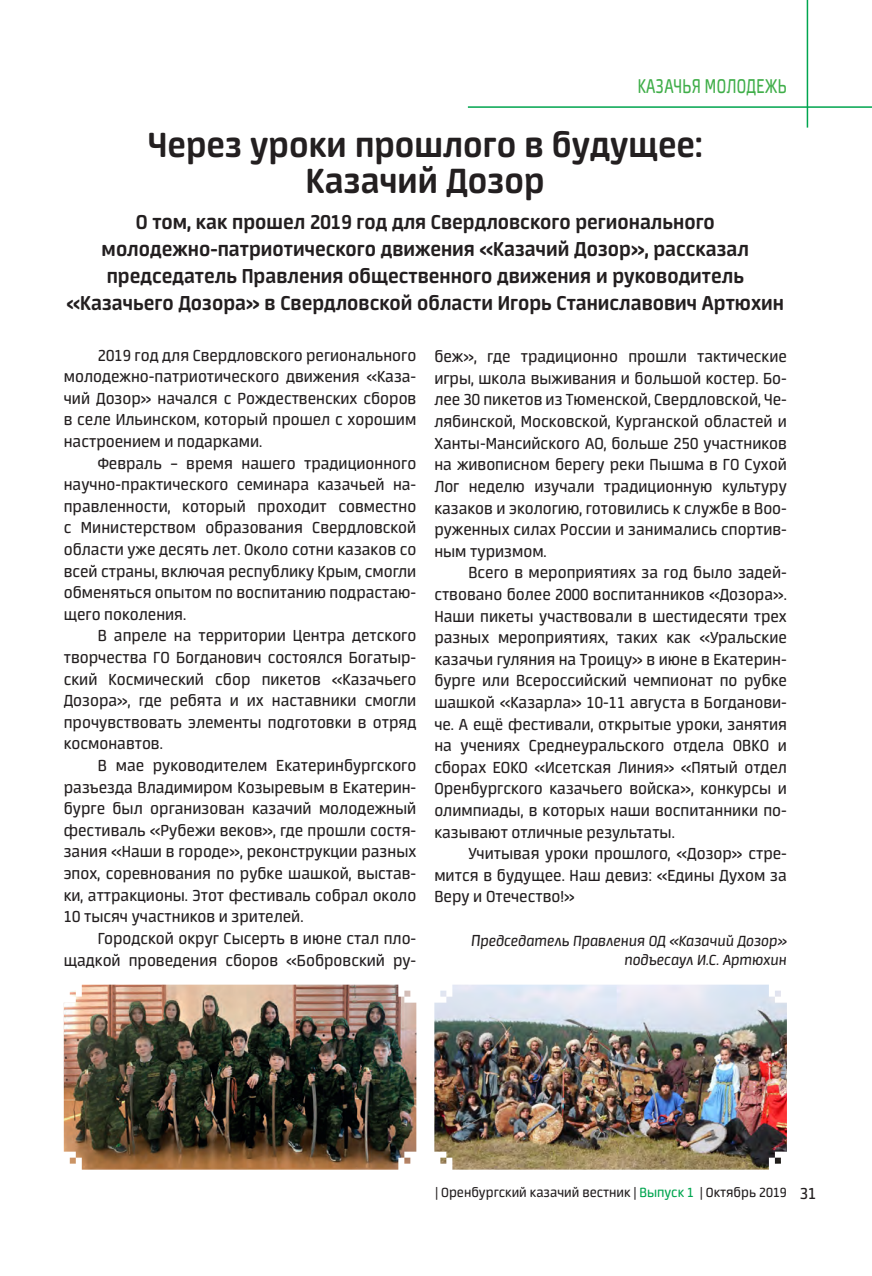
<style>
.page{position:relative;width:872px;height:1276px;background:#fff}
.page>*{position:absolute;margin:0;border:0;box-sizing:border-box;transform-origin:0 0}
.овко_заголовок_больш{font:700 39px/36px "Neuron";color:#231f20;text-align:center}
.овко_заголовок_средн{font:700 22.5px/27px "Neuron";color:#231f20;text-align:center}
.t1{font:22.5px "Neuron";letter-spacing:.02em;color:#40ae49;scale:.8 1}
.овко_абзац{font:18px/21.6px "Neuron";color:#231f20;text-align:justify}
.овко_-_подпись{font:italic 16.5px/19.8px "Neuron";color:#231f20;text-align:right}
.t2{font:15px "Neuron";color:#231f20}
.s1{font-size:18px}
.s2{color:#00a54f}
</style>
<div class="page">
<hr style="left:806px;top:0;width:2px;height:128px;background:#00a54f">
<hr style="left:468px;top:106px;width:404px;height:2px;background:#00a54f">
<img style="left:434px;top:984px;width:353px;height:185px">
<img style="left:64px;top:984px;width:352px;height:185px">
<p class="t1" style="left:637px;top:73px;width:188px">КАЗАЧЬЯ МОЛОДЕЖЬ</p>
<p class="овко_заголовок_больш" style="left:148px;top:127px;width:555px">Через уроки прошлого в будущее:<br>Казачий Дозор</p>
<p class="овко_заголовок_средн" style="left:67px;top:208px;width:719px">О том, как прошел 2019 год для Свердловского регионального молодежно-патриотического движения «Казачий Дозор», рассказал председатель Правления общественного движения и руководитель «Казачьего Дозора» в Свердловской области Игорь Станиславович Артюхин</p>
<p class="овко_абзац" style="left:64px;top:344px;width:354px;text-indent:34px">2019 год для Свердловского регионального молодежно-патриотического движения «Каза&shy;чий Дозор» начался с Рождественских сборов в селе Ильинском, который прошел с хорошим настроением и подарками.</p>
<p class="овко_абзац" style="left:64px;top:452px;width:354px;text-indent:34px">Февраль – время нашего традиционного научно-практического семинара казачьей на&shy;правленности, который проходит совместно с Министерством образования Свердловской области уже десять лет. Около сотни казаков со всей страны, включая республику Крым, смогли обменяться опытом по воспитанию подрастаю&shy;щего поколения.</p>
<p class="овко_абзац" style="left:64px;top:625px;width:354px;text-indent:34px">В апреле на территории Центра детского творчества ГО Богданович состоялся Богатыр&shy;ский Космический сбор пикетов «Казачьего Дозора», где ребята и их наставники смогли прочувствовать элементы подготовки в отряд космонавтов.</p>
<p class="овко_абзац" style="left:64px;top:754px;width:354px;text-indent:34px">В мае руководителем Екатеринбургского разъезда Владимиром Козыревым в Екатерин&shy;бурге был организован казачий молодежный фестиваль «Рубежи веков», где прошли состя&shy;зания «Наши в городе», реконструкции разных эпох, соревнования по рубке шашкой, выстав&shy;ки, аттракционы. Этот фестиваль собрал около 10 тысяч участников и зрителей.</p>
<p class="овко_абзац" style="left:64px;top:927px;width:354px;text-align:right">Городской округ Сысерть в июне стал пло&shy;щадкой проведения сборов «Бобровский ру-</p>
<p class="овко_абзац" style="left:434px;top:346px;width:354px">беж», где традиционно прошли тактические игры, школа выживания и большой костер. Бо&shy;лее 30 пикетов из Тюменской, Свердловской, Че&shy;лябинской, Московской, Курганской областей и Ханты-Мансийского АО, больше 250 участников на живописном берегу реки Пышма в ГО Сухой Лог неделю изучали традиционную культуру казаков и экологию, готовились к службе в Воо&shy;руженных силах России и занимались спортив&shy;ным туризмом.</p>
<p class="овко_абзац" style="left:434px;top:562px;width:354px;text-indent:34px">Всего в мероприятиях за год было задей&shy;ствовано более 2000 воспитанников «Дозора».<br>Наши пикеты участвовали в шестидесяти трех разных мероприятиях, таких как «Уральские казачьи гуляния на Троицу» в июне в Екатерин&shy;бурге или Всероссийский чемпионат по рубке шашкой «Казарла» 10-11 августа в Богданови&shy;че. А ещё фестивали, открытые уроки, занятия на учениях Среднеуральского отдела ОВКО и сборах ЕОКО «Исетская Линия» «Пятый отдел Оренбургского казачьего войска», конкурсы и олимпиады, в которых наши воспитанники по&shy;казывают отличные результаты.</p>
<p class="овко_абзац" style="left:434px;top:843px;width:354px;text-indent:34px">Учитывая уроки прошлого, «Дозор» стре&shy;мится в будущее. Наш девиз: «Едины Духом за Веру и Отечество!»</p>
<p class="овко_-_подпись" style="left:471px;top:930px;width:317px"><span class="s1">П</span>редседатель Правления ОД «Казачий Дозор» подъесаул И.С. Артюхин</p>
<p class="t2" style="left:435px;top:1184px;width:382px">| Оренбургский казачий вестник | <span class="s2">Выпуск 1</span> | Октябрь 2019 <span class="s1">31</span></p>
</div>
